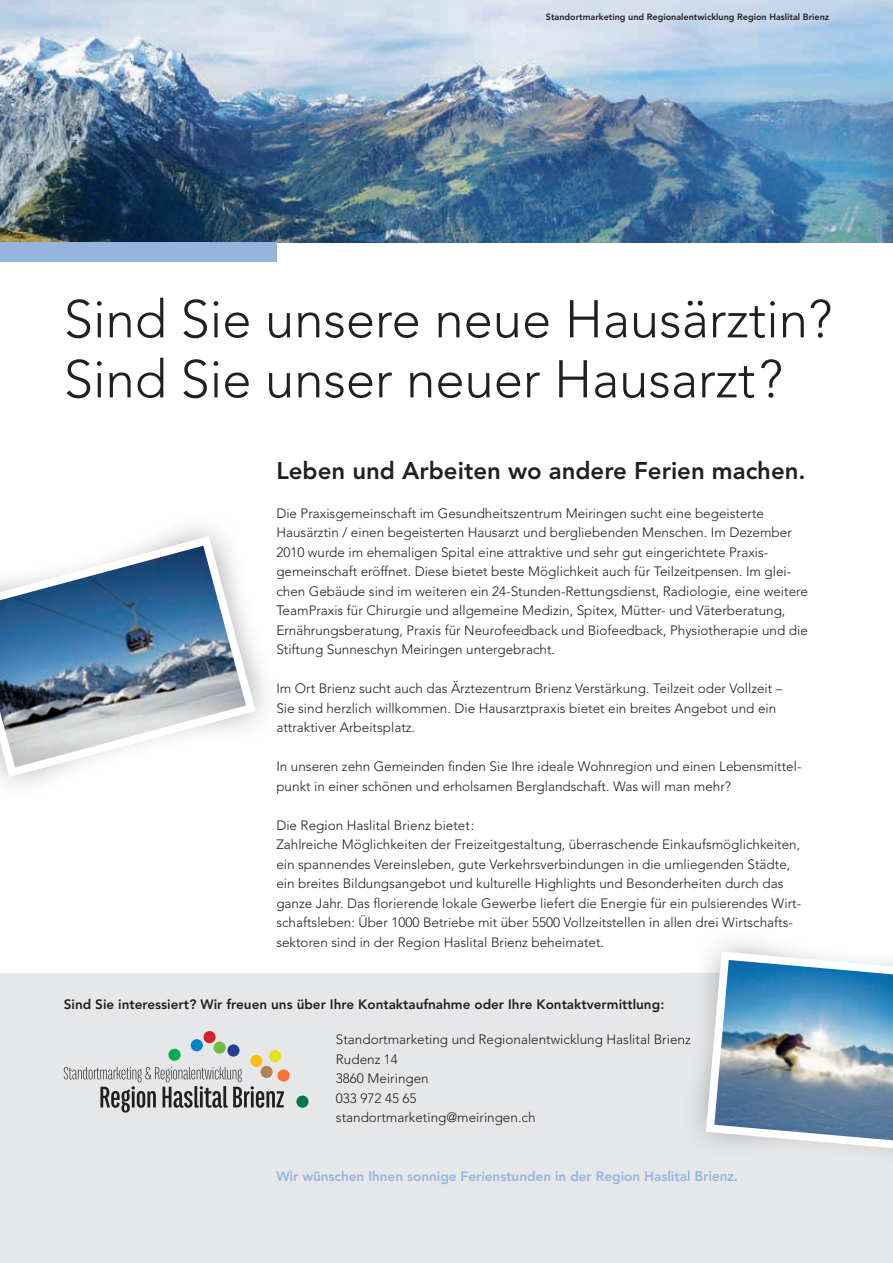
<style>
.page{position:relative;width:893px;height:1263px;background:#fff}
.page>*{position:absolute;margin:0;border:0;box-sizing:border-box;transform-origin:0 0}
.t1{font:300 52.5px/60px "Avenir LT Std";color:#231f20}
.t2{font:800 24px "Avenir LT Std";color:#231f20}
.t3{font:300 13.5px/19.5px "Avenir LT Std";color:#231f20}
.t4{font:800 13.5px "Avenir LT Std";color:#231f20}
.t5{font:800 13.5px "Avenir LT Std";color:#95b5de}
.t6{font:800 9px "Avenir LT Std";color:#231f20}
</style>
<div class="page">
<svg style="left:0;top:536px;width:256px;height:241px"></svg>
<img style="left:0;top:0;width:893px;height:242px">
<div style="left:0;top:242px;width:276px;height:20px;background:#95b5de"></div>
<div style="left:0;top:973px;width:893px;height:290px;background:#e6e7e9"></div>
<svg style="left:682px;top:1037px;width:8px;height:8px"></svg>
<img style="left:682px;top:1170px;width:52px;height:8px">
<svg style="left:706px;top:951px;width:187px;height:203px"></svg>
<div style="left:278px;top:1069px;width:12px;height:12px;background:#f37535;border-radius:50%"></div>
<svg style="left:296px;top:1095px;width:13px;height:13px"></svg>
<div style="left:250px;top:1055px;width:12px;height:12px;background:#fdbe12;border-radius:50%"></div>
<div style="left:168px;top:1049px;width:13px;height:12px;background:#03ad4c;border-radius:50%"></div>
<div style="left:191px;top:1039px;width:12px;height:12px;background:#0084ca;border-radius:50%"></div>
<div style="left:227px;top:1044px;width:13px;height:12px;background:#253f8e;border-radius:50%"></div>
<div style="left:214px;top:1041px;width:12px;height:13px;background:#6ebe44;border-radius:50%"></div>
<div style="left:203px;top:1031px;width:13px;height:12px;background:#d1232a;border-radius:50%"></div>
<div style="left:269px;top:1050px;width:12px;height:12px;background:#e2e318;border-radius:50%"></div>
<svg style="left:64px;top:1067px;width:220px;height:46px"></svg>
<p class="t6" style="left:546px;top:11px;width:285px">Standortmarketing und Regionalentwicklung Region Haslital Brienz</p>
<h1 class="t1" style="left:64px;top:289px;width:770px">Sind Sie unsere neue Hausärztin?<br>Sind Sie unser neuer Hausarzt?</h1>
<h2 class="t2" style="left:276px;top:456px;width:531px">Leben und Arbeiten wo andere Ferien machen.</h2>
<p class="t3" style="left:276px;top:503px;width:533px">Die Praxisgemeinschaft im Gesundheitszentrum Meiringen sucht eine begeisterte Hausärztin / einen begeisterten Hausarzt und bergliebenden Menschen. Im Dezember 2010 wurde im ehemaligen Spital eine attraktive und sehr gut eingerichtete Praxis&shy;gemeinschaft eröffnet. Diese bietet beste Möglichkeit auch für Teilzeitpensen. Im glei&shy;chen Gebäude sind im weiteren ein 24-Stunden-Rettungsdienst, Radiologie, eine weitere TeamPraxis für Chirurgie und allgemeine Medizin, Spitex, Mütter- und Väterberatung, Ernährungsberatung, Praxis für Neurofeedback und Biofeedback, Physiotherapie und die Stiftung Sunneschyn Meiringen untergebracht.</p>
<p class="t3" style="left:276px;top:679px;width:508px">Im Ort Brienz sucht auch das Ärztezentrum Brienz Verstärkung. Teilzeit oder Vollzeit –<br>Sie sind herzlich willkommen. Die Hausarztpraxis bietet ein breites Angebot und ein attraktiver Arbeitsplatz.</p>
<p class="t3" style="left:276px;top:757px;width:527px">In unseren zehn Gemeinden finden Sie Ihre ideale Wohnregion und einen Lebensmittel&shy;punkt in einer schönen und erholsamen Berglandschaft. Was will man mehr?</p>
<p class="t3" style="left:276px;top:815px;width:526px">Die Region Haslital Brienz bietet:<br>Zahlreiche Möglichkeiten der Freizeitgestaltung, überraschende Einkaufsmöglichkeiten, ein spannendes Vereinsleben, gute Verkehrsverbindungen in die umliegenden Städte, ein breites Bildungsangebot und kulturelle Highlights und Besonderheiten durch das ganze Jahr. Das florierende lokale Gewerbe liefert die Energie für ein pulsierendes Wirt&shy;schaftsleben: Über 1000 Betriebe mit über 5500 Vollzeitstellen in allen drei Wirtschafts&shy;sektoren sind in der Region Haslital Brienz beheimatet.</p>
<p class="t4" style="left:64px;top:996px;width:602px">Sind Sie interessiert? Wir freuen uns über Ihre Kontaktaufnahme oder Ihre Kontaktvermittlung:</p>
<p class="t3" style="left:336px;top:1030px;width:356px">Standortmarketing und Regionalentwicklung Haslital Brienz<br>Rudenz 14<br>3860 Meiringen<br>033 972 45 65<br>standortmarketing@meiringen.ch</p>
<p class="t5" style="left:276px;top:1168px;width:463px">Wir wünschen Ihnen sonnige Ferienstunden in der Region Haslital Brienz.</p>
</div>
